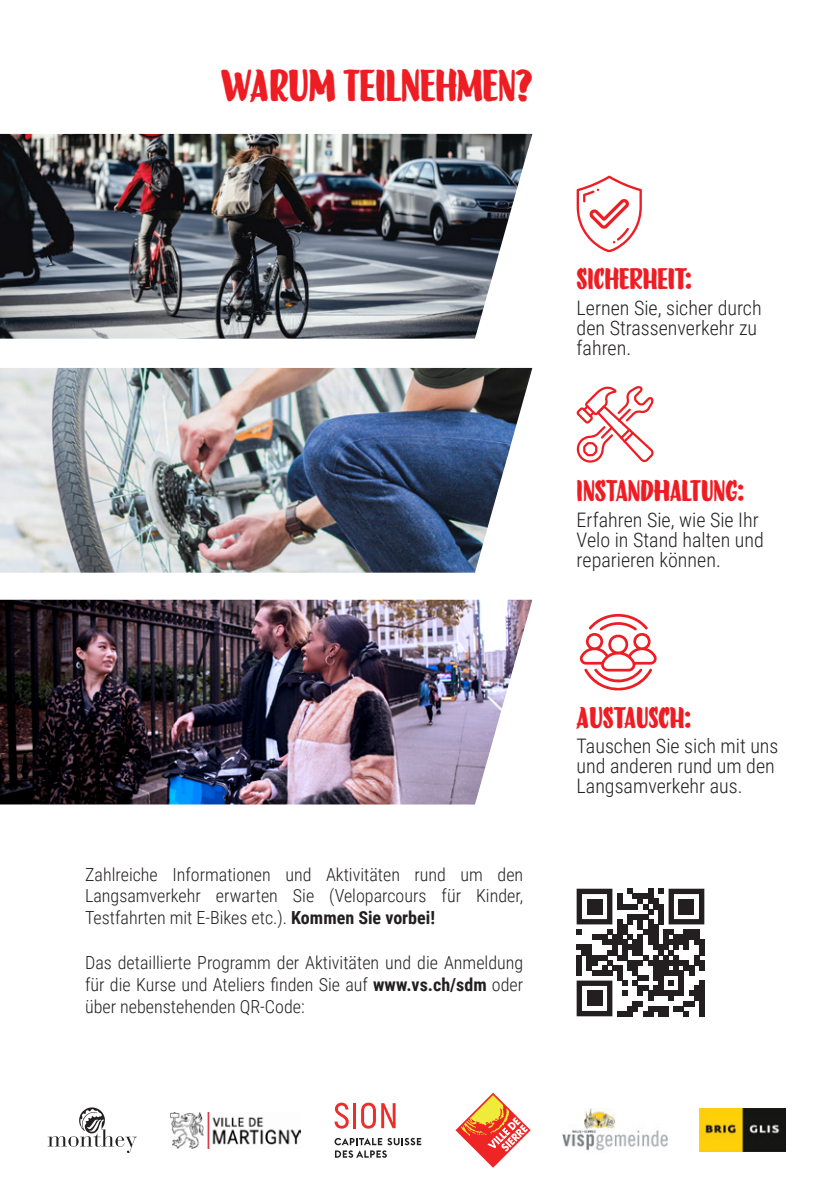
<style>
.page{position:relative;width:840px;height:1191px;background:#fff}
.page>*{position:absolute;margin:0;border:0;box-sizing:border-box;transform-origin:0 0}
.t1{font:700 48px "Liebe Doris";color:#ee1d23}
.t2{font:700 32px "Liebe Doris";color:#ee1d23}
.t3{font:300 20px/20px "Roboto Condensed";color:#231f20}
.t4{font:300 18px/21.6px "Roboto Condensed";color:#231f20;text-align:justify}
.s1{font-weight:700}
</style>
<div class="page">
<img style="left:0;top:134px;width:532px;height:205px">
<img style="left:0;top:368px;width:532px;height:204px">
<img style="left:0;top:600px;width:532px;height:204px">
<svg style="left:576px;top:176px;width:65px;height:76px"></svg>
<svg style="left:576px;top:386px;width:77px;height:76px"></svg>
<svg style="left:579px;top:614px;width:77px;height:76px"></svg>
<svg style="left:576px;top:888px;width:128px;height:128px"></svg>
<div style="left:586px;top:899px;width:16px;height:15px;background:#231f20"></div>
<div style="left:678px;top:899px;width:15px;height:15px;background:#231f20"></div>
<div style="left:586px;top:990px;width:16px;height:16px;background:#231f20"></div>
<svg style="left:48px;top:1107px;width:89px;height:46px"></svg>
<img style="left:171px;top:1112px;width:129px;height:36px">
<svg style="left:455px;top:1092px;width:75px;height:75px"></svg>
<img style="left:562px;top:1108px;width:106px;height:43px">
<img style="left:699px;top:1108px;width:86px;height:43px">
<svg style="left:334px;top:1102px;width:14px;height:26px"></svg>
<hr style="left:352px;top:1103px;width:3px;height:25px;background:#ee2d28">
<svg style="left:361px;top:1102px;width:34px;height:26px"></svg>
<svg style="left:334px;top:1137px;width:87px;height:20px"></svg>
<h1 class="t1" style="left:221px;top:58px;width:312px">WARUM TEILNEHMEN?</h1>
<h2 class="t2" style="left:576px;top:260px;width:117px">SICHERHEIT:</h2>
<p class="t3" style="left:576px;top:297px;width:186px">Lernen Sie, sicher durch den Strassenverkehr zu fahren.</p>
<h2 class="t2" style="left:576px;top:472px;width:169px">INSTANDHALTUNG:</h2>
<p class="t3" style="left:576px;top:509px;width:189px">Erfahren Sie, wie Sie Ihr<br>Velo in Stand halten und reparieren können.</p>
<p class="t4" style="left:85px;top:862px;width:439px">Zahlreiche Informationen und Aktivitäten rund um den Langsamverkehr erwarten Sie (Veloparcours für Kinder, Testfahrten mit E-Bikes etc.). <span class="s1">Kommen Sie vorbei!</span></p>
<p class="t4" style="left:85px;top:951px;width:439px">Das detaillierte Programm der Aktivitäten und die Anmeldung für die Kurse und Ateliers finden Sie auf <span class="s1">www.vs.ch/sdm</span> oder über nebenstehenden QR-Code:</p>
<h2 class="t2" style="left:576px;top:698px;width:116px">AUSTAUSCH:</h2>
<p class="t3" style="left:576px;top:735px;width:203px">Tauschen Sie sich mit uns und anderen rund um den<br>Langsamverkehr aus.</p>
</div>
